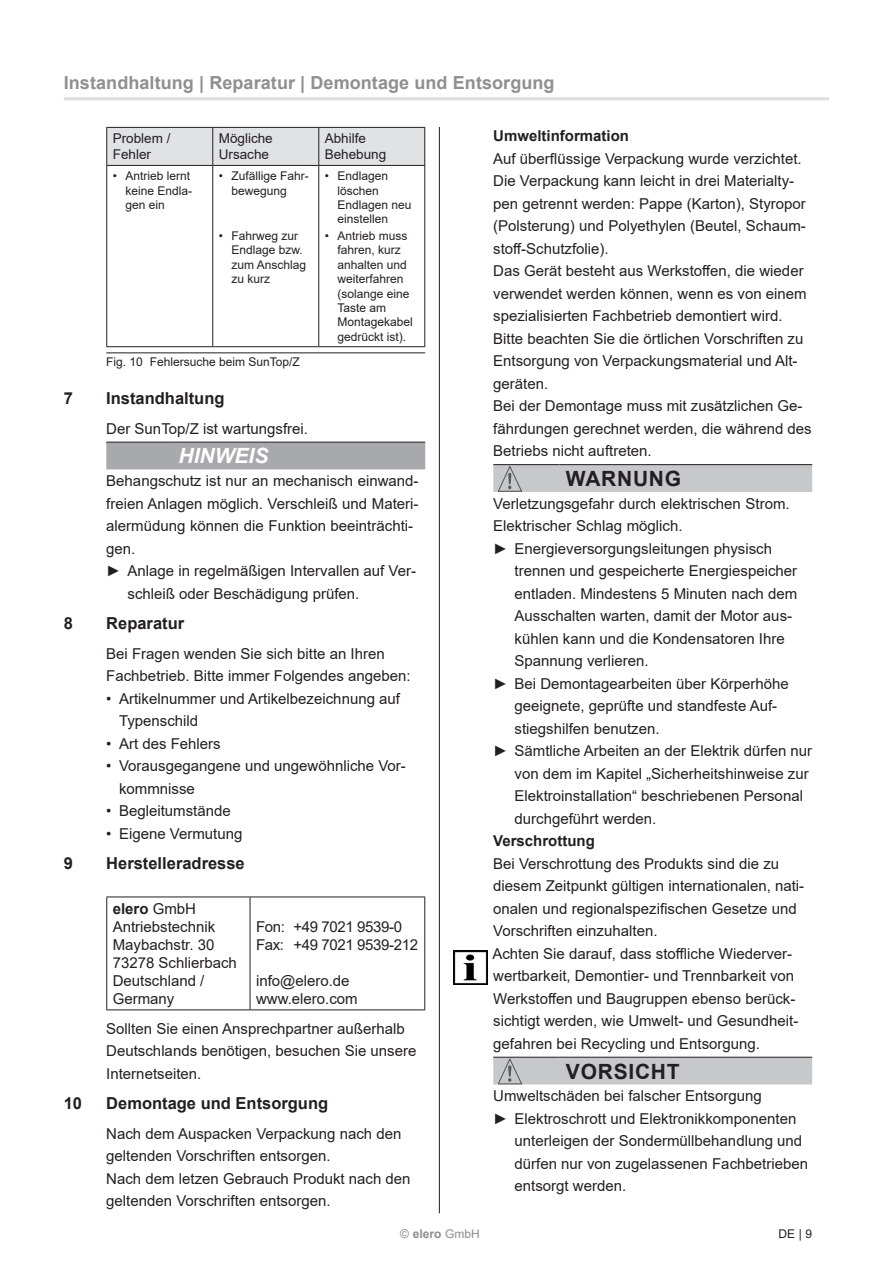
<style>
.page{position:relative;width:893px;height:1263px;background:#fff}
.page>*{position:absolute;margin:0;border:0;box-sizing:border-box;transform-origin:0 0}
.Warnstufe_Warnung_Vo{font:700 21px "Arial";letter-spacing:.035em;color:#231f20}
.Warnstufe_Hinweis{font:italic 700 21px "Arial";color:#fff}
.lfd_kolumne{font:700 18px "Arial";letter-spacing:.005em;color:#8f8f8f}
.t1{font:700 16.5px "Arial";color:#231f20}
.Fließtext{font:15px/22.5px "Arial";color:#231f20}
.Art_und_Quelle{font:15px/22.5px "Arial";color:#231f20}
.Tabellentext{font:15px/18px "Arial";color:#231f20}
.Tabellentext-2{font:15px/18px "Arial";letter-spacing:-.025em;color:#231f20}
.Fließtext-2{font:700 15px "Arial";color:#231f20}
.Erläuterung{font:15px "Arial";color:#231f20}
.Tabellentext-3{font:13.5px/16.2px "Arial";color:#231f20}
.t2{font:12px/14.4px "Arial";color:#231f20}
.t3{font:12px "Arial";color:#8f8d8e}
.s1{font-weight:700}
</style>
<div class="page">
<hr style="left:106px;top:353px;width:319px;height:1px;background:#231f20">
<div style="left:107px;top:128px;width:317px;height:37px;background:#e1e2e4"></div>
<hr style="left:106px;top:127px;width:107px;height:1px;background:#231f20">
<hr style="left:106px;top:128px;width:1px;height:37px;background:#231f20">
<hr style="left:213px;top:127px;width:106px;height:1px;background:#231f20">
<hr style="left:212px;top:128px;width:1px;height:37px;background:#231f20">
<hr style="left:319px;top:127px;width:106px;height:1px;background:#231f20">
<hr style="left:424px;top:128px;width:1px;height:37px;background:#231f20">
<hr style="left:106px;top:165px;width:107px;height:1px;background:#231f20">
<hr style="left:213px;top:165px;width:106px;height:1px;background:#231f20">
<hr style="left:319px;top:165px;width:106px;height:1px;background:#231f20">
<hr style="left:212px;top:166px;width:1px;height:180px;background:#231f20">
<hr style="left:106px;top:166px;width:1px;height:180px;background:#231f20">
<hr style="left:424px;top:166px;width:1px;height:180px;background:#231f20">
<hr style="left:106px;top:346px;width:107px;height:1px;background:#231f20">
<hr style="left:213px;top:346px;width:106px;height:1px;background:#231f20">
<hr style="left:319px;top:346px;width:106px;height:1px;background:#231f20">
<hr style="left:318px;top:166px;width:1px;height:180px;background:#231f20">
<hr style="left:318px;top:128px;width:1px;height:37px;background:#231f20">
<div style="left:106px;top:443px;width:319px;height:26px;background:#a8a9ad"></div>
<hr style="left:106px;top:442px;width:67px;height:1px;background:#231f20">
<hr style="left:173px;top:442px;width:252px;height:1px;background:#231f20">
<hr style="left:106px;top:896px;width:144px;height:1px;background:#231f20">
<hr style="left:250px;top:896px;width:175px;height:1px;background:#231f20">
<hr style="left:106px;top:1009px;width:144px;height:1px;background:#231f20">
<hr style="left:250px;top:1009px;width:175px;height:1px;background:#231f20">
<hr style="left:106px;top:897px;width:1px;height:112px;background:#231f20">
<hr style="left:250px;top:897px;width:1px;height:112px;background:#231f20">
<hr style="left:424px;top:897px;width:1px;height:112px;background:#231f20">
<hr style="left:493px;top:464px;width:67px;height:1px;background:#231f20">
<hr style="left:560px;top:464px;width:252px;height:1px;background:#231f20">
<div style="left:493px;top:465px;width:319px;height:27px;background:#c7c8ca"></div>
<img style="left:453px;top:950px;width:34px;height:34px">
<svg style="left:493px;top:1057px;width:319px;height:28px;background:#c2c3c5"></svg>
<hr style="left:64px;top:97px;width:765px;height:3px;background:#dedede">
<hr style="left:439px;top:127px;width:1px;height:1086px;background:#231f20">
<p class="lfd_kolumne" style="left:64px;top:70px;width:492px">Instandhaltung | Reparatur | Demontage und Entsorgung</p>
<p class="Tabellentext-3" style="left:113px;top:130px;width:59px">Problem /<br>Fehler</p>
<p class="Tabellentext-3" style="left:219px;top:130px;width:56px">Mögliche<br>Ursache</p>
<p class="Tabellentext-3" style="left:325px;top:130px;width:63px">Abhilfe<br>Behebung</p>
<p class="t2" style="left:126px;top:169px;width:68px;text-indent:-13px">• Antrieb lernt keine Endla&shy;gen ein</p>
<p class="t2" style="left:232px;top:169px;width:79px;text-indent:-13px">• Zufällige Fahr&shy;bewegung</p>
<p class="t2" style="left:232px;top:228px;width:76px;text-indent:-13px">• Fahrweg zur<br>Endlage bzw. zum Anschlag zu kurz</p>
<p class="t2" style="left:338px;top:169px;width:76px;text-indent:-13px">• Endlagen löschen<br>Endlagen neu einstellen</p>
<p class="t2" style="left:338px;top:228px;width:77px;text-indent:-13px">• Antrieb muss fahren, kurz anhalten und weiterfahren (solange eine<br>Taste am<br>Montagekabel gedrückt ist).</p>
<p class="t2" style="left:106px;top:354px;width:195px">Fig. 10 Fehlersuche beim SunTop/Z</p>
<p class="t1" style="left:64px;top:386px;width:11px">7</p>
<p class="t1" style="left:106px;top:386px;width:120px">Instandhaltung</p>
<p class="Fließtext" style="left:106px;top:417px;width:203px">Der SunTop/Z ist wartungsfrei.</p>
<p class="Warnstufe_Hinweis" style="left:179px;top:442px;width:91px">HINWEIS</p>
<p class="Art_und_Quelle" style="left:106px;top:470px;width:314px">Behangschutz ist nur an mechanisch einwand&shy;freien Anlagen möglich. Verschleiß und Materi&shy;alermüdung können die Funktion beeinträchti&shy;gen.</p>
<p class="Fließtext" style="left:128px;top:560px;width:290px;text-indent:-21px">► Anlage in regelmäßigen Intervallen auf Ver&shy;schleiß oder Beschädigung prüfen.</p>
<p class="t1" style="left:64px;top:611px;width:11px">8</p>
<p class="t1" style="left:106px;top:611px;width:79px">Reparatur</p>
<p class="Fließtext" style="left:106px;top:642px;width:306px">Bei Fragen wenden Sie sich bitte an Ihren<br>Fachbetrieb. Bitte immer Folgendes angeben:</p>
<p class="Fließtext" style="left:119px;top:687px;width:282px;text-indent:-13px">• Artikelnummer und Artikelbezeichnung auf<br>Typenschild</p>
<p class="Fließtext" style="left:106px;top:732px;width:116px">• Art des Fehlers</p>
<p class="Fließtext" style="left:119px;top:755px;width:288px;text-indent:-13px">• Vorausgegangene und ungewöhnliche Vor&shy;kommnisse</p>
<p class="Fließtext" style="left:106px;top:800px;width:126px">• Begleitumstände</p>
<p class="Fließtext" style="left:106px;top:822px;width:138px">• Eigene Vermutung</p>
<p class="t1" style="left:64px;top:851px;width:11px">9</p>
<p class="t1" style="left:106px;top:851px;width:140px">Herstelleradresse</p>
<p class="Tabellentext" style="left:113px;top:899px;width:126px"><span class="s1">elero</span> GmbH<br>Antriebstechnik<br>Maybachstr. 30<br>73278 Schlierbach<br>Deutschland /<br>Germany</p>
<p class="Tabellentext-2" style="left:256px;top:917px;width:164px">Fon: +49 7021 9539-0<br>Fax: +49 7021 9539-212</p>
<p class="Tabellentext" style="left:256px;top:971px;width:103px">info@elero.de www.elero.com</p>
<p class="Fließtext" style="left:106px;top:1017px;width:312px">Sollten Sie einen Ansprechpartner außerhalb<br>Deutschlands benötigen, besuchen Sie unsere<br>Internetseiten.</p>
<p class="t1" style="left:64px;top:1091px;width:20px">10</p>
<p class="t1" style="left:106px;top:1091px;width:223px">Demontage und Entsorgung</p>
<p class="Fließtext" style="left:106px;top:1122px;width:297px">Nach dem Auspacken Verpackung nach den geltenden Vorschriften entsorgen.</p>
<p class="Fließtext" style="left:106px;top:1167px;width:306px">Nach dem letzen Gebrauch Produkt nach den geltenden Vorschriften entsorgen.</p>
<p class="Fließtext-2" style="left:493px;top:125px;width:137px">Umweltinformation</p>
<p class="Fließtext" style="left:493px;top:147px;width:314px">Auf überflüssige Verpackung wurde verzichtet.<br>Die Verpackung kann leicht in drei Materialty&shy;pen getrennt werden: Pappe (Karton), Styropor (Polsterung) und Polyethylen (Beutel, Schaum&shy;stoff-Schutzfolie).</p>
<p class="Fließtext" style="left:493px;top:260px;width:315px">Das Gerät besteht aus Werkstoffen, die wieder verwendet werden können, wenn es von einem spezialisierten Fachbetrieb demontiert wird.<br>Bitte beachten Sie die örtlichen Vorschriften zu Entsorgung von Verpackungsmaterial und Alt&shy;geräten.</p>
<p class="Fließtext" style="left:493px;top:395px;width:320px">Bei der Demontage muss mit zusätzlichen Ge&shy;fährdungen gerechnet werden, die während des<br>Betriebs nicht auftreten.</p>
<p class="Warnstufe_Warnung_Vo" style="left:566px;top:464px;width:117px">WARNUNG</p>
<p class="Art_und_Quelle" style="left:493px;top:492px;width:298px">Verletzungsgefahr durch elektrischen Strom.</p>
<p class="Erläuterung" style="left:493px;top:516px;width:191px">Elektrischer Schlag möglich.</p>
<p class="Fließtext" style="left:514px;top:537px;width:284px;text-indent:-21px">► Energieversorgungsleitungen physisch trennen und gespeicherte Energiespeicher entladen. Mindestens 5 Minuten nach dem Ausschalten warten, damit der Motor aus&shy;kühlen kann und die Kondensatoren Ihre Spannung verlieren.</p>
<p class="Fließtext" style="left:514px;top:672px;width:276px;text-indent:-21px">► Bei Demontagearbeiten über Körperhöhe geeignete, geprüfte und standfeste Auf&shy;stiegshilfen benutzen.</p>
<p class="Fließtext" style="left:514px;top:740px;width:299px;text-indent:-21px">► Sämtliche Arbeiten an der Elektrik dürfen nur von dem im Kapitel „Sicherheitshinweise zur Elektroinstallation“ beschriebenen Personal durchgeführt werden.</p>
<p class="Fließtext-2" style="left:493px;top:830px;width:103px">Verschrottung</p>
<p class="Fließtext" style="left:493px;top:852px;width:313px">Bei Verschrottung des Produkts sind die zu diesem Zeitpunkt gültigen internationalen, nati&shy;onalen und regionalspezifischen Gesetze und Vorschriften einzuhalten.</p>
<p class="Fließtext" style="left:492px;top:942px;width:307px">Achten Sie darauf, dass stoffliche Wiederver&shy;wertbarkeit, Demontier- und Trennbarkeit von Werkstoffen und Baugruppen ebenso berück&shy;sichtigt werden, wie Umwelt- und Gesundheit&shy;gefahren bei Recycling und Entsorgung.</p>
<p class="Warnstufe_Warnung_Vo" style="left:566px;top:1056px;width:115px">VORSICHT</p>
<p class="Fließtext" style="left:493px;top:1085px;width:270px">Umweltschäden bei falscher Entsorgung</p>
<p class="Fließtext" style="left:514px;top:1107px;width:295px;text-indent:-21px">► Elektroschrott und Elektronikkomponenten unterleigen der Sondermüllbehandlung und dürfen nur von zugelassenen Fachbetrieben entsorgt werden.</p>
<p class="t3" style="left:400px;top:1225px;width:81px">© <span class="s1">elero</span> GmbH</p>
<p class="t2" style="left:778px;top:1226px;width:35px">DE | 9</p>
</div>
